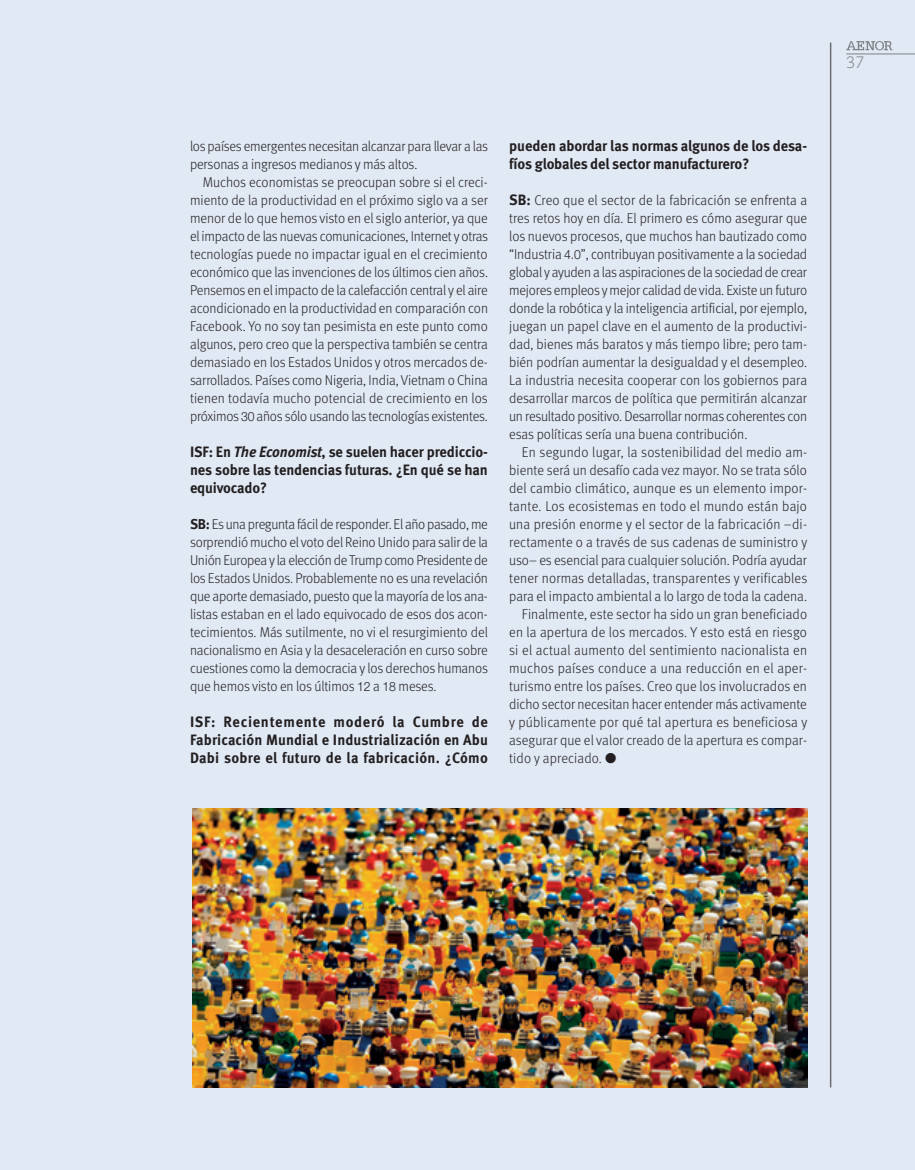
<style>
.page{position:relative;width:915px;height:1170px;background:#fff}
.page>*{position:absolute;margin:0;border:0;box-sizing:border-box;transform-origin:0 0}
.t1{font:300 16.5px "Caecilia LT Std";color:#808285}
.Texto{font:700 15px/18px "Meta Pro";letter-spacing:-.01em;color:#231f20;text-align:justify;scale:.96 1}
.Texto-2{font:300 14.25px/18px "Meta Pro";letter-spacing:-.01em;color:#231f20;text-align:justify;scale:.96 1}
.s1{font-family:"Helvetica Neue LT Std";font-size:12.75px}
.s2{font-style:italic}
.s3{font-weight:700}
.s4{font-weight:700;font-size:15px}
</style>
<div class="page">
<div style="left:0;top:0;width:914px;height:1169px;background:#e1e9f5"></div>
<hr style="left:846px;top:54px;width:68px;height:1px;background:#808285">
<svg style="left:846px;top:41px;width:46px;height:10px"></svg>
<hr style="left:829px;top:43px;width:2px;height:1044px;background:#6c6d70">
<img style="left:192px;top:808px;width:614px;height:279px">
<p class="Texto-2" style="left:190px;top:136px;width:312px">los países emergentes necesitan alcanzar para llevar a las personas a ingresos medianos y más altos.</p>
<p class="Texto-2" style="left:190px;top:172px;width:312px;text-indent:13px">Muchos economistas se preocupan sobre si el creci&shy;miento de la productividad en el próximo siglo va a ser menor de lo que hemos visto en el siglo anterior, ya que el impacto de las nuevas comunicaciones, Internet y otras tecnologías puede no impactar igual en el crecimiento económico que las invenciones de los últimos cien años.<br>Pensemos en el impacto de la calefacción central y el aire acondicionado en la productividad en comparación con Facebook. Yo no soy tan pesimista en este punto como algunos, pero creo que la perspectiva también se centra demasiado en los Estados Unidos y otros mercados de&shy;sarrollados. Países como Nigeria, India, Vietnam o China tienen todavía mucho potencial de crecimiento en los próximos <span class="s1">30</span> años sólo usando las tecnologías existentes.</p>
<p class="Texto" style="left:190px;top:441px;width:312px">ISF: En <span class="s2">The Economist</span>, se suelen hacer prediccio&shy;nes sobre las tendencias futuras. ¿En qué se han equivocado?</p>
<p class="Texto-2" style="left:190px;top:514px;width:312px"><span class="s3">SB:</span> Es una pregunta fácil de responder. El año pasado, me sorprendió mucho el voto del Reino Unido para salir de la Unión Europea y la elección de Trump como Presidente de los Estados Unidos. Probablemente no es una revelación que aporte demasiado, puesto que la mayoría de los ana&shy;listas estaban en el lado equivocado de esos dos acon&shy;tecimientos. Más sutilmente, no vi el resurgimiento del nacionalismo en Asia y la desaceleración en curso sobre cuestiones como la democracia y los derechos humanos que hemos visto en los últimos <span class="s1">12</span> a <span class="s1">18</span> meses.</p>
<p class="Texto" style="left:190px;top:711px;width:312px">ISF: Recientemente moderó la Cumbre de Fabricación Mundial e Industrialización en Abu Dabi sobre el futuro de la fabricación. ¿Cómo</p>
<p class="Texto" style="left:509px;top:135px;width:312px">pueden abordar las normas algunos de los desa&shy;fíos globales del sector manufacturero?</p>
<p class="Texto-2" style="left:509px;top:190px;width:312px"><span class="s4">SB:</span> Creo que el sector de la fabricación se enfrenta a tres retos hoy en día. El primero es cómo asegurar que los nuevos procesos, que muchos han bautizado como “Industria <span class="s1">4.0</span>”, contribuyan positivamente a la sociedad global y ayuden a las aspiraciones de la sociedad de crear mejores empleos y mejor calidad de vida. Existe un futuro donde la robótica y la inteligencia artificial, por ejemplo, juegan un papel clave en el aumento de la productivi&shy;dad, bienes más baratos y más tiempo libre; pero tam&shy;bién podrían aumentar la desigualdad y el desempleo.<br>La industria necesita cooperar con los gobiernos para desarrollar marcos de política que permitirán alcanzar un resultado positivo. Desarrollar normas coherentes con esas políticas sería una buena contribución.</p>
<p class="Texto-2" style="left:509px;top:442px;width:312px;text-indent:13px">En segundo lugar, la sostenibilidad del medio am&shy;biente será un desafío cada vez mayor. No se trata sólo del cambio climático, aunque es un elemento impor&shy;tante. Los ecosistemas en todo el mundo están bajo una presión enorme y el sector de la fabricación –di&shy;rectamente o a través de sus cadenas de suministro y uso– es esencial para cualquier solución. Podría ayudar tener normas detalladas, transparentes y verificables para el impacto ambiental a lo largo de toda la cadena.</p>
<p class="Texto-2" style="left:509px;top:604px;width:312px;text-indent:13px">Finalmente, este sector ha sido un gran beneficiado en la apertura de los mercados. Y esto está en riesgo si el actual aumento del sentimiento nacionalista en muchos países conduce a una reducción en el aper&shy;turismo entre los países. Creo que los involucrados en dicho sector necesitan hacer entender más activamente y públicamente por qué tal apertura es beneficiosa y asegurar que el valor creado de la apertura es compar&shy;tido y apreciado. ●</p>
<p class="t1" style="left:846px;top:53px;width:20px">37</p>
</div>
